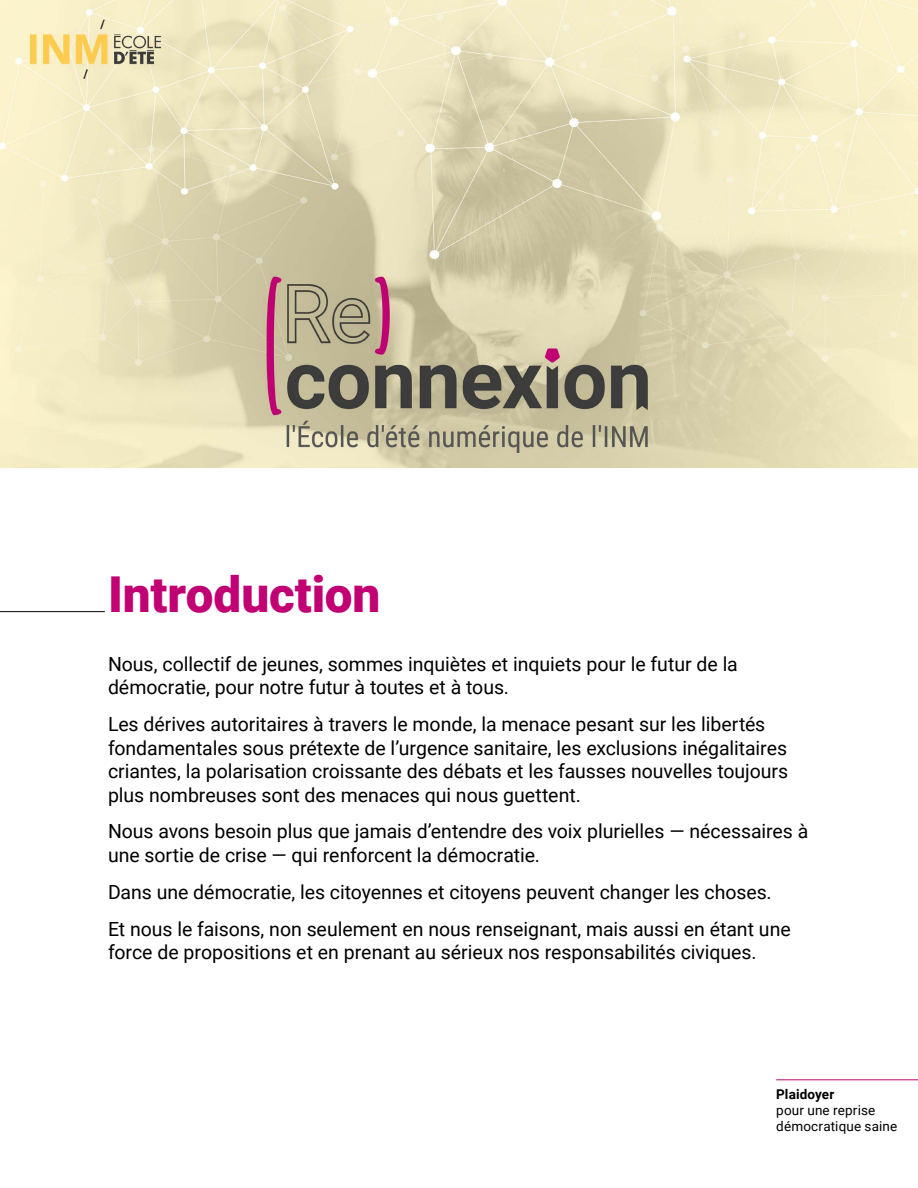
<style>
.page{position:relative;width:918px;height:1188px;background:#fff}
.page>*{position:absolute;margin:0;border:0;box-sizing:border-box;transform-origin:0 0}
.t1{font:900 49.5px "Roboto";letter-spacing:-.005em;color:#c00073}
.t2{font:19.5px/23.4px "Roboto";letter-spacing:-.005em;color:#000}
.t3{font:13.5px/16.2px "Roboto";letter-spacing:.01em;color:#000}
.t4{font:700 13.5px "Roboto";letter-spacing:.01em;color:#000}
</style>
<div class="page">
<img style="left:0;top:0;width:918px;height:468px">
<hr style="left:0;top:611px;width:105px;height:1px;background:#000">
<hr style="left:776px;top:1079px;width:142px;height:1px;background:#c00073">
<h1 class="t1" style="left:108px;top:559px;width:274px">Introduction</h1>
<p class="t2" style="left:108px;top:652px;width:631px">Nous, collectif de jeunes, sommes inquiètes et inquiets pour le futur de la démocratie, pour notre futur à toutes et à tous.</p>
<p class="t2" style="left:108px;top:712px;width:682px">Les dérives autoritaires à travers le monde, la menace pesant sur les libertés fondamentales sous prétexte de l’urgence sanitaire, les exclusions inégalitaires criantes, la polarisation croissante des débats et les fausses nouvelles toujours plus nombreuses sont des menaces qui nous guettent.</p>
<p class="t2" style="left:108px;top:819px;width:702px">Nous avons besoin plus que jamais d’entendre des voix plurielles — nécessaires à une sortie de crise — qui renforcent la démocratie.</p>
<p class="t2" style="left:108px;top:873px;width:684px;line-height:36.9px">Dans une démocratie, les citoyennes et citoyens peuvent changer les choses.<br>Et nous le faisons, non seulement en nous renseignant, mais aussi en étant une</p>
<p class="t2" style="left:108px;top:940px;width:650px">force de propositions et en prenant au sérieux nos responsabilités civiques.</p>
<p class="t4" style="left:776px;top:1084px;width:60px">Plaidoyer</p>
<p class="t3" style="left:776px;top:1102px;width:123px">pour une reprise démocratique saine</p>
</div>
